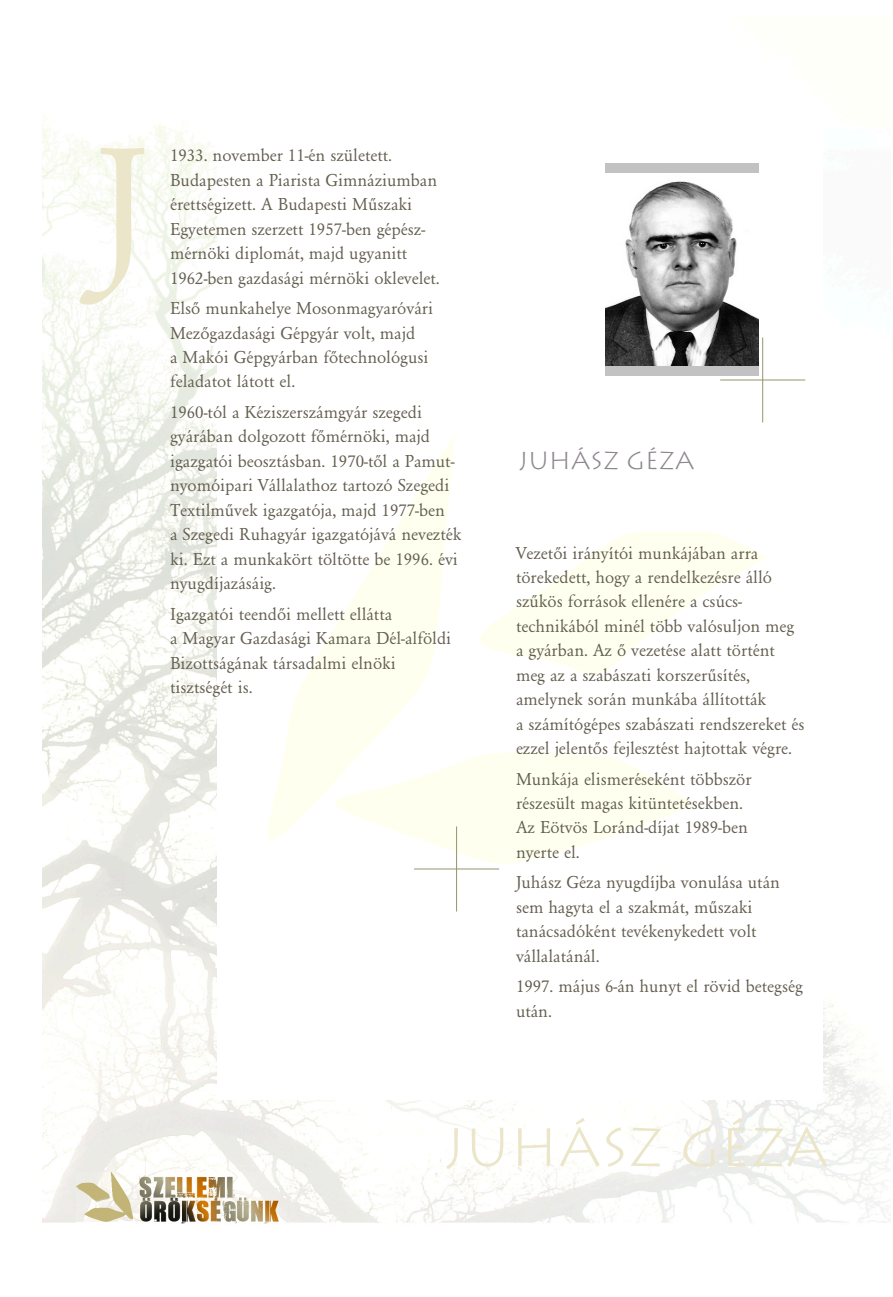
<style>
.page{position:relative;width:893px;height:1297px;background:#fff}
.page>*{position:absolute;margin:0;border:0;box-sizing:border-box;transform-origin:0 0}
.t1{font:176.85px "H Garamond Normal";color:#ebe6c9}
.t2{font:300 53.55px "Lithograph";color:#ebe6c9}
.t3{font:300 24.45px "Lithograph";color:#8f878f}
.t4{font:18px/24.5px "H Garamond Normal";color:#635e4f}
</style>
<div class="page">
<img style="left:43px;top:116px;width:847px;height:1108px">
<div style="left:218px;top:104px;width:605px;height:995px;background:#fff"></div>
<svg style="left:480px;top:531px;width:288px;height:144px;fill:#fffff5"></svg>
<svg style="left:267px;top:435px;width:188px;height:405px"></svg>
<svg style="left:282px;top:748px;width:411px;height:125px;fill:#fffff0"></svg>
<hr style="left:456px;top:826px;width:1px;height:85px;background:#96946b">
<hr style="left:414px;top:869px;width:85px;height:1px;background:#96946b">
<hr style="left:762px;top:337px;width:1px;height:85px;background:#96946b">
<hr style="left:720px;top:380px;width:85px;height:1px;background:#96946b">
<img style="left:76px;top:1172px;width:202px;height:50px">
<div style="left:605px;top:163px;width:153px;height:213px;background:#c2c2c2"></div>
<img style="left:605px;top:173px;width:153px;height:192px">
<h1 class="t1" style="left:95px;top:139px;width:56px">J</h1>
<p class="t4" style="left:170px;top:145px;width:271px">1933. november 11-én született.<br>Budapesten a Piarista Gimnáziumban érettségizett. A Budapesti Műszaki Egyetemen szerzett 1957-ben gépész&shy;mérnöki diplomát, majd ugyanitt 1962-ben gazdasági mérnöki oklevelet.</p>
<p class="t4" style="left:170px;top:297px;width:264px">Első munkahelye Mosonmagyaróvári<br>Mezőgazdasági Gépgyár volt, majd<br>a Makói Gépgyárban főtechnológusi feladatot látott el.</p>
<p class="t4" style="left:170px;top:401px;width:293px">1960-tól a Kéziszerszámgyár szegedi gyárában dolgozott főmérnöki, majd igazgatói beosztásban. 1970-től a Pamut&shy;nyomóipari Vállalathoz tartozó Szegedi Textilművek igazgatója, majd 1977-ben<br>a Szegedi Ruhagyár igazgatójává nevezték</p>
<p class="t4" style="left:170px;top:548px;width:289px">ki. Ezt a munkakört töltötte be 1996. évi</p>
<p class="t4" style="left:170px;top:572px;width:108px">nyugdíjazásáig.</p>
<p class="t4" style="left:170px;top:603px;width:224px">Igazgatói teendői mellett ellátta</p>
<p class="t4" style="left:170px;top:627px;width:283px">a Magyar Gazdasági Kamara Dél-alföldi</p>
<p class="t4" style="left:170px;top:652px;width:227px">Bizottságának társadalmi elnöki</p>
<p class="t4" style="left:170px;top:676px;width:84px">tisztségét is.</p>
<h3 class="t3" style="left:519px;top:447px;width:177px">JUHÁSZ GÉZA</h3>
<p class="t4" style="left:516px;top:542px;width:244px">Vezetői irányítói munkájában arra</p>
<p class="t4" style="left:516px;top:566px;width:257px">törekedett, hogy a rendelkezésre álló</p>
<p class="t4" style="left:516px;top:591px;width:228px">szűkös források ellenére a csúcs-</p>
<p class="t4" style="left:516px;top:615px;width:280px">technikából minél több valósuljon meg</p>
<p class="t4" style="left:516px;top:640px;width:260px">a gyárban. Az ő vezetése alatt történt</p>
<p class="t4" style="left:516px;top:664px;width:236px">meg az a szabászati korszerűsítés,</p>
<p class="t4" style="left:516px;top:688px;width:290px">amelynek során munkába állították<br>a számítógépes szabászati rendszereket és ezzel jelentős fejlesztést hajtottak végre.</p>
<p class="t4" style="left:516px;top:768px;width:237px">Munkája elismeréseként többször részesült magas kitüntetésekben.<br>Az Eötvös Loránd-díjat 1989-ben nyerte el.</p>
<p class="t4" style="left:516px;top:872px;width:265px">Juhász Géza nyugdíjba vonulása után sem hagyta el a szakmát, műszaki tanácsadóként tevékenykedett volt vállalatánál.</p>
<p class="t4" style="left:516px;top:976px;width:288px">1997. május 6-án hunyt el rövid betegség után.</p>
<h2 class="t2" style="left:444px;top:1116px;width:385px">JUHÁSZ GÉZA</h2>
</div>
